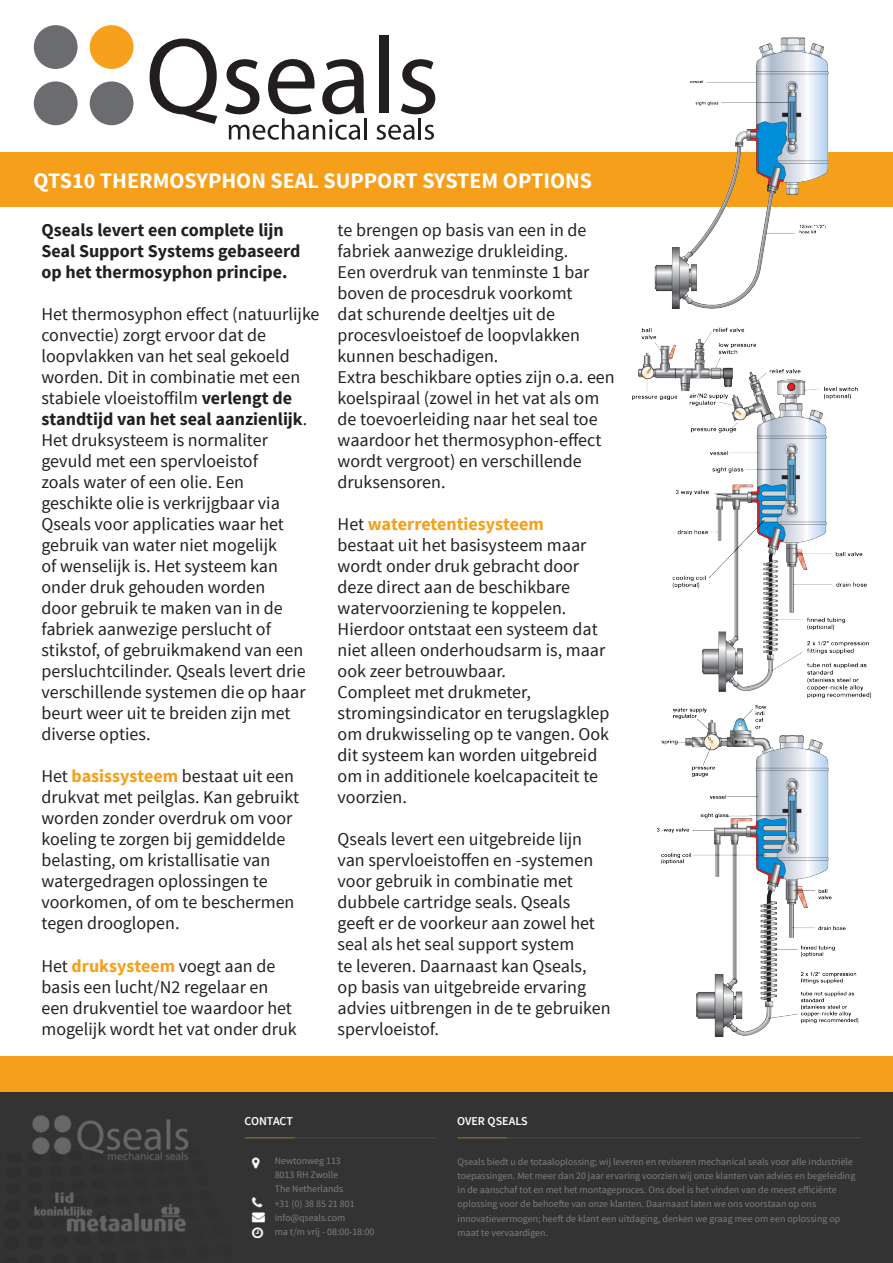
<style>
.page{position:relative;width:893px;height:1263px;background:#fff}
.page>*{position:absolute;margin:0;border:0;box-sizing:border-box;transform-origin:0 0}
.t1{font:700 22.05px "Source Sans Pro";color:#fff}
.t2{font:18px/21px "Source Sans Pro";color:#231f20}
.t3{font:700 18px/21px "Source Sans Pro";color:#231f20}
.t4{font:600 12px "Source Sans Pro";color:#fff}
.t5{font:9.9px/14.2px "Source Sans Pro";color:#7e7e7f}
.s1{font-weight:700}
.s2{font-weight:700;color:#f69f1a}
</style>
<div class="page">
<div style="left:34px;top:25px;width:44px;height:44px;background:#6b6c6f;border-radius:50%"></div>
<div style="left:90px;top:25px;width:43px;height:44px;background:#f6a01b;border-radius:50%"></div>
<div style="left:34px;top:81px;width:44px;height:44px;background:#6b6c6f;border-radius:50%"></div>
<div style="left:90px;top:81px;width:43px;height:44px;background:#6b6c6f;border-radius:50%"></div>
<svg style="left:150px;top:39px;width:67px;height:85px"></svg>
<div style="left:379px;top:36px;width:10px;height:77px;background:#221e1f"></div>
<svg style="left:401px;top:59px;width:34px;height:55px"></svg>
<svg style="left:225px;top:59px;width:139px;height:81px"></svg>
<hr style="left:364px;top:118px;width:3px;height:21px;background:#221e1f">
<svg style="left:376px;top:125px;width:39px;height:15px"></svg>
<hr style="left:419px;top:118px;width:2px;height:21px;background:#221e1f">
<svg style="left:425px;top:125px;width:9px;height:15px"></svg>
<svg style="left:0;top:1092px;width:893px;height:171px;background:#353535"></svg>
<div style="left:0;top:1056px;width:893px;height:36px;background:#f69f1a"></div>
<div style="left:0;top:152px;width:893px;height:54px;background:#f69f1a"></div>
<div style="left:241px;top:1146px;width:643px;height:116px;background:#333"></div>
<img style="left:251px;top:1197px;width:14px;height:42px">
<img style="left:251px;top:1157px;width:9px;height:12px">
<div style="left:243px;top:1111px;width:289px;height:20px;background:#333"></div>
<img style="left:637px;top:37px;width:223px;height:272px">
<img style="left:656px;top:714px;width:203px;height:323px">
<img style="left:632px;top:327px;width:239px;height:387px">
<p class="t1" style="left:33px;top:166px;width:560px">QTS10 THERMOSYPHON SEAL SUPPORT SYSTEM OPTIONS</p>
<p class="t3" style="left:41px;top:221px;width:261px">Qseals levert een complete lijn<br>Seal Support Systems gebaseerd op het thermosyphon principe.</p>
<p class="t2" style="left:41px;top:304px;width:280px">Het thermosyphon effect (natuurlijke convectie) zorgt ervoor dat de loopvlakken van het seal gekoeld worden. Dit in combinatie met een stabiele vloeistoffilm <span class="s1">verlengt de standtijd van het seal aanzienlijk</span>.</p>
<p class="t2" style="left:41px;top:430px;width:266px">Het druksysteem is normaliter gevuld met een spervloeistof<br>zoals water of een olie. Een geschikte olie is verkrijgbaar via<br>Qseals voor applicaties waar het gebruik van water niet mogelijk<br>of wenselijk is. Het systeem kan onder druk gehouden worden<br>door gebruik te maken van in de fabriek aanwezige perslucht of stikstof, of gebruikmakend van een persluchtcilinder. Qseals levert drie verschillende systemen die op haar beurt weer uit te breiden zijn met diverse opties.</p>
<p class="t2" style="left:41px;top:766px;width:259px">Het <span class="s2">basissysteem</span> bestaat uit een drukvat met peilglas. Kan gebruikt worden zonder overdruk om voor koeling te zorgen bij gemiddelde belasting, om kristallisatie van watergedragen oplossingen te voorkomen, of om te beschermen tegen drooglopen.</p>
<p class="t2" style="left:41px;top:955px;width:257px">Het <span class="s2">druksysteem</span> voegt aan de basis een lucht/N2 regelaar en een drukventiel toe waardoor het mogelijk wordt het vat onder druk</p>
<p class="t2" style="left:338px;top:220px;width:253px">te brengen op basis van een in de fabriek aanwezige drukleiding.<br>Een overdruk van tenminste 1 bar boven de procesdruk voorkomt dat schurende deeltjes uit de procesvloeistoef de loopvlakken kunnen beschadigen.</p>
<p class="t2" style="left:338px;top:367px;width:279px">Extra beschikbare opties zijn o.a. een koelspiraal (zowel in het vat als om de toevoerleiding naar het seal toe waardoor het thermosyphon-effect wordt vergroot) en verschillende druksensoren.</p>
<p class="t2" style="left:338px;top:514px;width:269px">Het <span class="s2">waterretentiesysteem<br></span>bestaat uit het basisysteem maar wordt onder druk gebracht door deze direct aan de beschikbare watervoorziening te koppelen.<br>Hierdoor ontstaat een systeem dat niet alleen onderhoudsarm is, maar ook zeer betrouwbaar.</p>
<p class="t2" style="left:338px;top:682px;width:273px">Compleet met drukmeter, stromingsindicator en terugslagklep om drukwisseling op te vangen. Ook dit systeem kan worden uitgebreid om in additionele koelcapaciteit te voorzien.</p>
<p class="t2" style="left:338px;top:829px;width:275px">Qseals levert een uitgebreide lijn van spervloeistoffen en -systemen voor gebruik in combinatie met dubbele cartridge seals. Qseals geeft er de voorkeur aan zowel het seal als het seal support system<br>te leveren. Daarnaast kan Qseals, op basis van uitgebreide ervaring advies uitbrengen in de te gebruiken spervloeistof.</p>
<p class="t4" style="left:244px;top:1113px;width:50px">CONTACT</p>
<p class="t4" style="left:457px;top:1113px;width:72px">OVER QSEALS</p>
<p class="t5" style="left:275px;top:1154px;width:68px">Newtonweg 113</p>
<p class="t5" style="left:275px;top:1168px;width:65px">8013 RH Zwolle</p>
<p class="t5" style="left:275px;top:1182px;width:70px">The Netherlands</p>
<p class="t5" style="left:275px;top:1196px;width:81px">+31 (0) 38 85 21 801</p>
<p class="t5" style="left:275px;top:1211px;width:72px">info@qseals.com</p>
<p class="t5" style="left:275px;top:1225px;width:101px">ma t/m vrij - 08:00-18:00</p>
<p class="t5" style="left:458px;top:1154px;width:399px">Qseals biedt u de totaaloplossing; wij leveren en reviseren mechanical seals voor alle industriële toepassingen. Met meer dan 20 jaar ervaring voorzien wij onze klanten van advies en begeleiding in de aanschaf tot en met het montageproces. Ons doel is het vinden van de meest efficiënte oplossing voor de behoefte van onze klanten. Daarnaast laten we ons voorstaan op ons</p>
<p class="t5" style="left:458px;top:1211px;width:384px">innovatievermogen; heeft de klant een uitdaging, denken we graag mee om een oplossing op maat te vervaardigen.</p>
</div>
